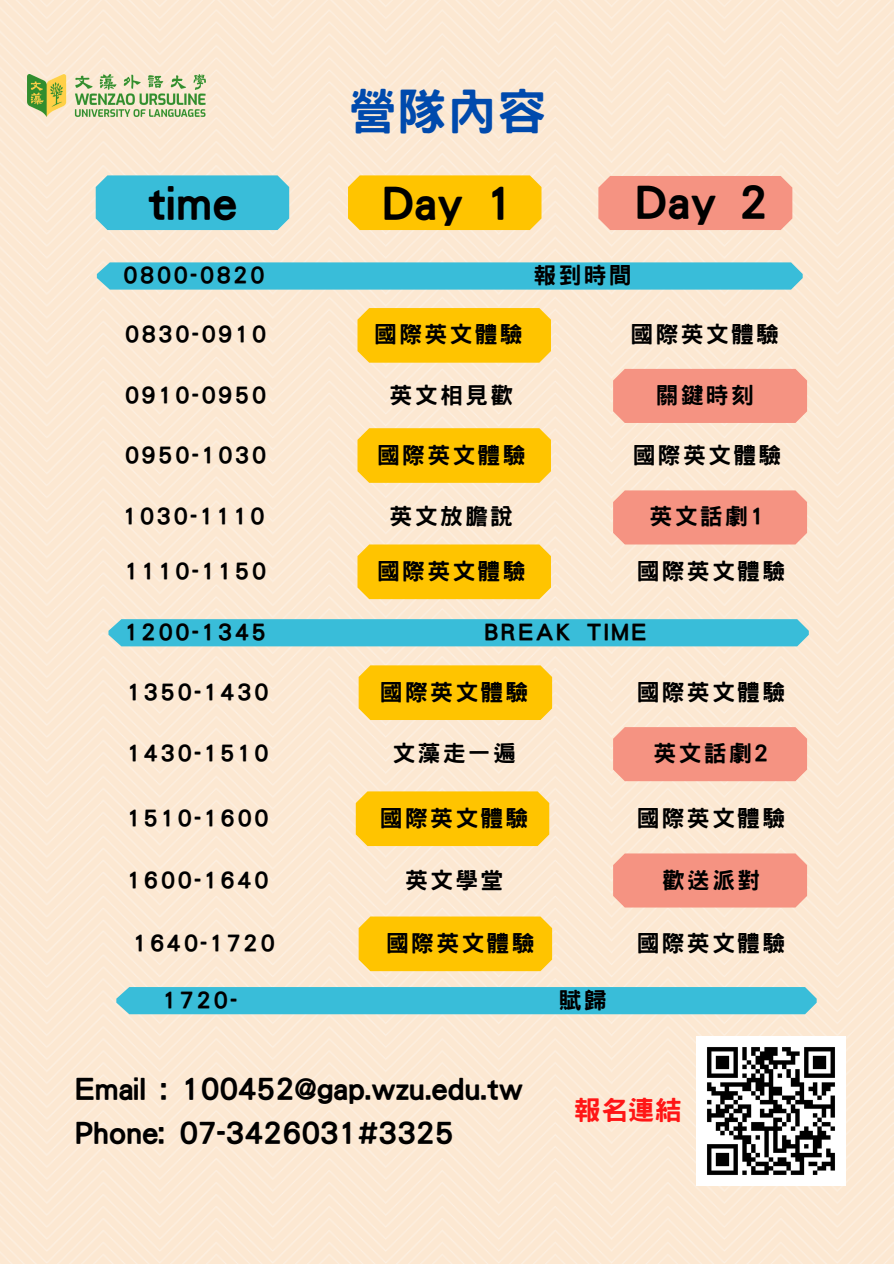
<style>
.page{position:relative;width:894px;height:1264px;background:#fff}
.page>*{position:absolute;margin:0;border:0;box-sizing:border-box;transform-origin:0 0}
.t1{font:800 49.5px "Han Wang Hei";color:#004aad}
.t2{font:800 45px "Han Wang Hei";color:#000}
.t3{font:800 30px "Han Wang Hei";letter-spacing:-.01em;color:#000}
.t4{font:800 27px "Han Wang Hei";color:#ff1616}
.t5{font:800 22.8px "Han Wang Hei";letter-spacing:.1em;color:#000}
</style>
<div class="page">
<img style="left:0;top:0;width:893px;height:1263px">
<img style="left:27px;top:74px;width:178px;height:42px">
<div style="left:348px;top:175px;width:193px;height:55px;background:#ffc400"></div>
<div style="left:598px;top:176px;width:194px;height:54px;background:#f59382"></div>
<div style="left:97px;top:262px;width:705px;height:27px;background:#39bdd9"></div>
<div style="left:357px;top:308px;width:194px;height:55px;background:#ffc400"></div>
<div style="left:96px;top:175px;width:193px;height:55px;background:#39bdd9"></div>
<div style="left:613px;top:369px;width:193px;height:54px;background:#f59382"></div>
<div style="left:357px;top:428px;width:194px;height:55px;background:#ffc400"></div>
<div style="left:613px;top:490px;width:193px;height:54px;background:#f59382"></div>
<div style="left:357px;top:544px;width:194px;height:55px;background:#ffc400"></div>
<div style="left:108px;top:619px;width:700px;height:27px;background:#39bdd9"></div>
<div style="left:358px;top:665px;width:194px;height:55px;background:#ffc400"></div>
<div style="left:613px;top:727px;width:193px;height:54px;background:#f59382"></div>
<div style="left:355px;top:791px;width:194px;height:55px;background:#ffc400"></div>
<div style="left:613px;top:853px;width:193px;height:54px;background:#f59382"></div>
<div style="left:358px;top:916px;width:194px;height:55px;background:#ffc400"></div>
<div style="left:116px;top:987px;width:700px;height:27px;background:#39bdd9"></div>
<img style="left:696px;top:1036px;width:149px;height:149px">
<p class="t2" style="left:148px;top:180px;width:90px">time</p>
<p class="t1" style="left:348px;top:86px;width:200px">營隊內容</p>
<p class="t2" style="left:382px;top:180px;width:134px">Day 1</p>
<p class="t2" style="left:635px;top:180px;width:134px">Day 2</p>
<p class="t5" style="left:123px;top:264px;width:143px">0800-0820</p>
<p class="t5" style="left:533px;top:264px;width:100px">報到時間</p>
<p class="t5" style="left:124px;top:323px;width:143px">0830-0910</p>
<p class="t5" style="left:374px;top:323px;width:150px">國際英文體驗</p>
<p class="t5" style="left:630px;top:323px;width:150px">國際英文體驗</p>
<p class="t5" style="left:124px;top:384px;width:143px">0910-0950</p>
<p class="t5" style="left:389px;top:384px;width:125px">英文相見歡</p>
<p class="t5" style="left:655px;top:384px;width:100px">關鍵時刻</p>
<p class="t5" style="left:124px;top:443px;width:143px">0950-1030</p>
<p class="t5" style="left:377px;top:443px;width:150px">國際英文體驗</p>
<p class="t5" style="left:632px;top:443px;width:150px">國際英文體驗</p>
<p class="t5" style="left:123px;top:504px;width:143px">1030-1110</p>
<p class="t5" style="left:389px;top:504px;width:125px">英文放膽說</p>
<p class="t5" style="left:649px;top:504px;width:117px">英文話劇1</p>
<p class="t5" style="left:124px;top:559px;width:143px">1110-1150</p>
<p class="t5" style="left:377px;top:559px;width:150px">國際英文體驗</p>
<p class="t5" style="left:636px;top:559px;width:150px">國際英文體驗</p>
<p class="t5" style="left:124px;top:620px;width:143px">1200-1345</p>
<p class="t5" style="left:484px;top:620px;width:163px">BREAK TIME</p>
<p class="t5" style="left:127px;top:680px;width:143px">1350-1430</p>
<p class="t5" style="left:380px;top:680px;width:150px">國際英文體驗</p>
<p class="t5" style="left:636px;top:680px;width:150px">國際英文體驗</p>
<p class="t5" style="left:127px;top:742px;width:143px">1430-1510</p>
<p class="t5" style="left:392px;top:742px;width:125px">文藻走一遍</p>
<p class="t5" style="left:653px;top:742px;width:117px">英文話劇2</p>
<p class="t5" style="left:127px;top:806px;width:143px">1510-1600</p>
<p class="t5" style="left:380px;top:806px;width:150px">國際英文體驗</p>
<p class="t5" style="left:636px;top:806px;width:150px">國際英文體驗</p>
<p class="t5" style="left:127px;top:868px;width:143px">1600-1640</p>
<p class="t5" style="left:405px;top:868px;width:100px">英文學堂</p>
<p class="t5" style="left:661px;top:868px;width:100px">歡送派對</p>
<p class="t5" style="left:133px;top:931px;width:143px">1640-1720</p>
<p class="t5" style="left:386px;top:931px;width:150px">國際英文體驗</p>
<p class="t5" style="left:636px;top:931px;width:150px">國際英文體驗</p>
<p class="t5" style="left:163px;top:988px;width:76px">1720-</p>
<p class="t5" style="left:558px;top:988px;width:49px">賦歸</p>
<p class="t3" style="left:75px;top:1073px;width:449px">Email : 100452@gap.wzu.edu.tw</p>
<p class="t3" style="left:75px;top:1117px;width:380px">Phone: 07-3426031#3325</p>
<p class="t4" style="left:573px;top:1096px;width:110px">報名連結</p>
</div>
